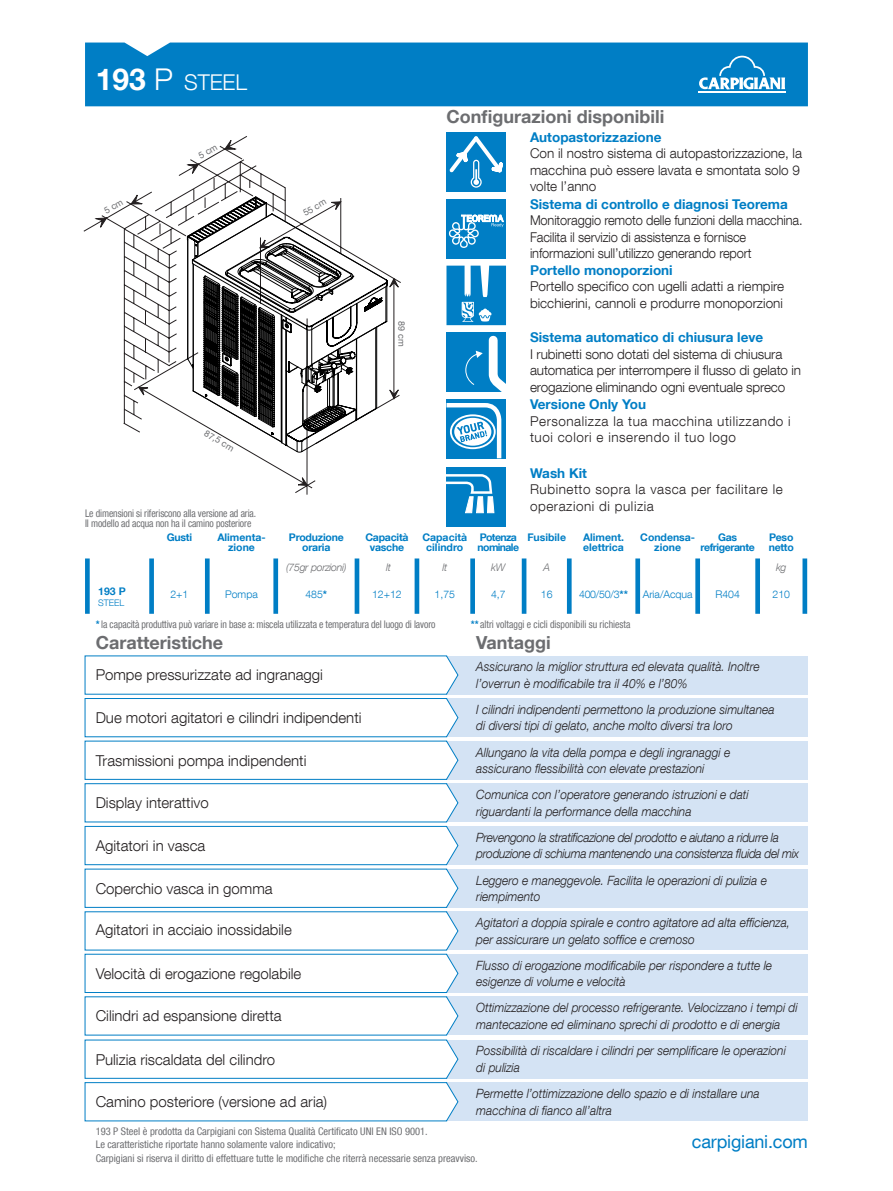
<style>
.page{position:relative;width:893px;height:1191px;background:#fff}
.page>*{position:absolute;margin:0;border:0;box-sizing:border-box;transform-origin:0 0}
.t1{font:300 21.75px "Helvetica Neue LT Com";color:#fff}
.t2{font:700 18px "Helvetica Neue LT Com";color:#6c6d70}
.t3{font:18px "Helvetica Neue LT Com";letter-spacing:-.01em;color:#007ec5}
.t4{font:300 15px "Helvetica Neue LT Com";color:#231f20}
.t5{font:300 13.5px/16.5px "Helvetica Neue LT Com";color:#231f20}
.t6{font:700 13.5px "Helvetica Neue LT Com";color:#007ec5}
.t7{font:300 13.5px/16.5px "Helvetica Neue LT Com";color:#231f20;scale:.95 1}
.t8{font:300 13.5px/16.5px "Helvetica Neue LT Com";letter-spacing:.04em;color:#231f20}
.t9{font:italic 300 12.75px/16.5px "Helvetica Neue LT Com";color:#231f20;scale:.94 1}
.t10{font:italic 300 12.75px/16.5px "Helvetica Neue LT Com";letter-spacing:-.025em;color:#231f20;scale:.94 1}
.t11{font:condensed 10.5px/13.5px "Helvetica Neue LT Com";color:#6c6d70}
.t12{font:condensed 10.5px/10.5px "Helvetica Neue LT Com";color:#6c6d70;scale:.93 1}
.t13{font:700 10.5px/10.5px "Helvetica Neue LT Com";color:#007ec5;text-align:center}
.t14{font:300 10.5px "Helvetica Neue LT Com";color:#007ec5}
.t15{font:700 10.5px/10.5px "Helvetica Neue LT Com";letter-spacing:-.02em;color:#007ec5;text-align:center}
.t16{font:italic 300 10.5px "Helvetica Neue LT Com";letter-spacing:-.025em;color:#6c6d70}
.t17{font:700 10.5px/10.5px "Helvetica Neue LT Com";letter-spacing:-.06em;color:#007ec5}
.t18{font:700 10.5px/10.5px "Helvetica Neue LT Com";letter-spacing:-.04em;color:#007ec5;text-align:center}
.t19{font:9px "Helvetica Neue LT Com";color:#6c6d70}
.t20{font:300 9px "Helvetica Neue LT Com";color:#007ec5}
.s1{font-weight:700;font-size:30px}
.s2{font-size:30px}
.s3{font-weight:700}
.s4{font-weight:700;font-stretch:normal;color:#007ec5}
</style>
<div class="page">
<div style="left:85px;top:43px;width:723px;height:63px;background:#007ec5"></div>
<svg style="left:699px;top:56px;width:86px;height:33px"></svg>
<hr style="left:698px;top:91px;width:88px;height:2px;background:#fff">
<svg style="left:85px;top:558px;width:487px;height:56px"></svg>
<svg style="left:635px;top:558px;width:172px;height:56px"></svg>
<div style="left:446px;top:656px;width:362px;height:38px;background:#d4e3f4"></div>
<div style="left:446px;top:698px;width:362px;height:39px;background:#d4e3f4"></div>
<div style="left:446px;top:741px;width:362px;height:38px;background:#d4e3f4"></div>
<div style="left:446px;top:783px;width:362px;height:39px;background:#d4e3f4"></div>
<div style="left:446px;top:826px;width:362px;height:38px;background:#d4e3f4"></div>
<div style="left:446px;top:911px;width:362px;height:39px;background:#d4e3f4"></div>
<div style="left:446px;top:954px;width:362px;height:38px;background:#d4e3f4"></div>
<div style="left:446px;top:1040px;width:362px;height:38px;background:#d4e3f4"></div>
<div style="left:446px;top:996px;width:362px;height:39px;background:#d4e3f4"></div>
<div style="left:446px;top:1082px;width:362px;height:38px;background:#d4e3f4"></div>
<div style="left:446px;top:869px;width:362px;height:38px;background:#d4e3f4"></div>
<svg style="left:84px;top:655px;width:375px;height:466px"></svg>
<div style="left:446px;top:199px;width:60px;height:60px;background:#007ec5"></div>
<svg style="left:449px;top:214px;width:55px;height:34px"></svg>
<svg style="left:446px;top:332px;width:60px;height:127px"></svg>
<svg style="left:446px;top:266px;width:60px;height:59px"></svg>
<div style="left:446px;top:467px;width:60px;height:60px;background:#007ec5"></div>
<svg style="left:446px;top:474px;width:48px;height:39px"></svg>
<svg style="left:189px;top:165px;width:97px;height:26px"></svg>
<div style="left:446px;top:132px;width:60px;height:60px;background:#007ec5"></div>
<svg style="left:449px;top:136px;width:54px;height:52px"></svg>
<svg style="left:178px;top:136px;width:70px;height:40px"></svg>
<svg style="left:83px;top:191px;width:318px;height:298px"></svg>
<h1 class="t1" style="left:96px;top:69px;width:153px"><span class="s1">193</span> <span class="s2">P</span> STEEL</h1>
<p class="t19" style="left:301px;top:208px;width:27px;rotate:-30deg">55 cm</p>
<p class="t19" style="left:208px;top:427px;width:34px;rotate:30deg">87,5 cm</p>
<p class="t12" style="left:85px;top:508px;width:185px">Le dimensioni si riferiscono alla versione ad aria.<br>Il modello ad acqua non ha il camino posteriore</p>
<p class="t19" style="left:407px;top:321px;width:27px;rotate:90deg">89 cm</p>
<h2 class="t2" style="left:446px;top:106px;width:219px">Configurazioni disponibili</h2>
<p class="t6" style="left:530px;top:128px;width:133px">Autopastorizzazione</p>
<p class="t5" style="left:530px;top:145px;width:274px">Con il nostro sistema di autopastorizzazione, la macchina può essere lavata e smontata solo 9 volte l’anno</p>
<p class="t6" style="left:530px;top:195px;width:259px">Sistema di controllo e diagnosi Teorema</p>
<p class="t7" style="left:530px;top:212px;width:288px">Monitoraggio remoto delle funzioni della macchina.<br>Facilita il servizio di assistenza e fornisce informazioni sull’utilizzo generando report</p>
<p class="t6" style="left:530px;top:261px;width:144px">Portello monoporzioni</p>
<p class="t5" style="left:530px;top:278px;width:256px">Portello specifico con ugelli adatti a riempire bicchierini, cannoli e produrre monoporzioni</p>
<p class="t6" style="left:530px;top:329px;width:235px">Sistema automatico di chiusura leve</p>
<p class="t5" style="left:530px;top:345px;width:273px">I rubinetti sono dotati del sistema di chiusura automatica per interrompere il flusso di gelato in erogazione eliminando ogni eventuale spreco</p>
<p class="t6" style="left:530px;top:396px;width:118px">Versione Only You</p>
<p class="t8" style="left:530px;top:412px;width:262px">Personalizza la tua macchina utilizzando i tuoi colori e inserendo il tuo logo</p>
<p class="t6" style="left:530px;top:464px;width:58px">Wash Kit</p>
<p class="t8" style="left:530px;top:481px;width:254px">Rubinetto sopra la vasca per facilitare le operazioni di pulizia</p>
<p class="t15" style="left:167px;top:531px;width:27px">Gusti</p>
<p class="t13" style="left:217px;top:531px;width:50px">Alimenta&shy;zione</p>
<p class="t15" style="left:289px;top:531px;width:56px">Produzione oraria</p>
<p class="t15" style="left:365px;top:531px;width:45px">Capacità vasche</p>
<p class="t13" style="left:422px;top:531px;width:46px">Capacità cilindro</p>
<p class="t17" style="left:478px;top:531px;width:43px">Potenza nominale</p>
<p class="t13" style="left:527px;top:531px;width:40px">Fusibile</p>
<p class="t13" style="left:583px;top:531px;width:43px;text-align:left">Aliment. elettrica</p>
<p class="t13" style="left:640px;top:531px;width:57px">Condensa&shy;zione</p>
<p class="t18" style="left:701px;top:531px;width:56px">Gas refrigerante</p>
<p class="t15" style="left:769px;top:531px;width:27px;text-align:left">Peso netto</p>
<p class="t16" style="left:286px;top:560px;width:62px">(75gr porzioni)</p>
<p class="t16" style="left:386px;top:560px;width:6px">lt</p>
<p class="t16" style="left:442px;top:560px;width:6px">lt</p>
<p class="t16" style="left:491px;top:560px;width:16px">kW</p>
<p class="t16" style="left:543px;top:560px;width:8px">A</p>
<p class="t16" style="left:776px;top:560px;width:12px">kg</p>
<p class="t15" style="left:98px;top:586px;width:29px">193 P</p>
<p class="t20" style="left:98px;top:597px;width:28px">STEEL</p>
<p class="t14" style="left:170px;top:588px;width:19px">2+1</p>
<p class="t14" style="left:225px;top:588px;width:34px">Pompa</p>
<p class="t14" style="left:305px;top:588px;width:23px">485<span class="s3">*</span></p>
<p class="t14" style="left:372px;top:588px;width:31px">12+12</p>
<p class="t14" style="left:435px;top:588px;width:22px">1,75</p>
<p class="t14" style="left:491px;top:588px;width:16px">4,7</p>
<p class="t14" style="left:541px;top:588px;width:13px">16</p>
<p class="t14" style="left:579px;top:588px;width:50px">400/50/3<span class="s3">**</span></p>
<p class="t14" style="left:643px;top:588px;width:51px">Aria/Acqua</p>
<p class="t14" style="left:715px;top:588px;width:26px">R404</p>
<p class="t14" style="left:772px;top:588px;width:19px">210</p>
<p class="t12" style="left:96px;top:618px;width:367px"><span class="s4">*</span> la capacità produttiva può variare in base a: miscela utilizzata e temperatura del luogo di lavoro</p>
<p class="t12" style="left:471px;top:618px;width:173px"><span class="s4">**</span> altri voltaggi e cicli disponibili su richiesta</p>
<p class="t9" style="left:476px;top:658px;width:303px">Assicurano la miglior struttura ed elevata qualità. Inoltre l’overrun è modificabile tra il 40% e l’80%</p>
<h2 class="t2" style="left:96px;top:631px;width:129px">Caratteristiche</h2>
<h2 class="t2" style="left:476px;top:631px;width:76px">Vantaggi</h2>
<p class="t4" style="left:96px;top:666px;width:229px">Pompe pressurizzate ad ingranaggi</p>
<p class="t4" style="left:96px;top:708px;width:267px">Due motori agitatori e cilindri indipendenti</p>
<p class="t4" style="left:96px;top:751px;width:212px">Trasmissioni pompa indipendenti</p>
<p class="t4" style="left:96px;top:793px;width:115px">Display interattivo</p>
<p class="t4" style="left:96px;top:836px;width:111px">Agitatori in vasca</p>
<p class="t4" style="left:96px;top:879px;width:179px">Coperchio vasca in gomma</p>
<p class="t4" style="left:96px;top:920px;width:198px">Agitatori in acciaio inossidabile</p>
<p class="t4" style="left:96px;top:964px;width:207px">Velocità di erogazione regolabile</p>
<p class="t4" style="left:96px;top:1006px;width:187px">Cilindri ad espansione diretta</p>
<p class="t4" style="left:96px;top:1050px;width:181px">Pulizia riscaldata del cilindro</p>
<p class="t4" style="left:96px;top:1092px;width:233px">Camino posteriore (versione ad aria)</p>
<p class="t9" style="left:476px;top:701px;width:319px">I cilindri indipendenti permettono la produzione simultanea di diversi tipi di gelato, anche molto diversi tra loro</p>
<p class="t9" style="left:476px;top:743px;width:272px">Allungano la vita della pompa e degli ingranaggi e assicurano flessibilità con elevate prestazioni</p>
<p class="t9" style="left:476px;top:786px;width:291px">Comunica con l’operatore generando istruzioni e dati riguardanti la performance della macchina</p>
<p class="t10" style="left:476px;top:829px;width:345px">Prevengono la stratificazione del prodotto e aiutano a ridurre la produzione di schiuma mantenendo una consistenza fluida del mix</p>
<p class="t9" style="left:476px;top:871px;width:311px">Leggero e maneggevole. Facilita le operazioni di pulizia e riempimento</p>
<p class="t9" style="left:476px;top:914px;width:335px">Agitatori a doppia spirale e contro agitatore ad alta efficienza, per assicurare un gelato soffice e cremoso</p>
<p class="t9" style="left:476px;top:956px;width:316px">Flusso di erogazione modificabile per rispondere a tutte le esigenze di volume e velocità</p>
<p class="t9" style="left:476px;top:999px;width:343px">Ottimizzazione del processo refrigerante. Velocizzano i tempi di mantecazione ed eliminano sprechi di prodotto e di energia</p>
<p class="t9" style="left:476px;top:1042px;width:331px">Possibilità di riscaldare i cilindri per semplificare le operazioni di pulizia</p>
<p class="t9" style="left:476px;top:1085px;width:303px">Permette l’ottimizzazione dello spazio e di installare una macchina di fianco all’altra</p>
<p class="t11" style="left:96px;top:1124px;width:384px">193 P Steel è prodotta da Carpigiani con Sistema Qualità Certificato UNI EN ISO 9001.<br>Le caratteristiche riportate hanno solamente valore indicativo;<br>Carpigiani si riserva il diritto di effettuare tutte le modifiche che riterrà necessarie senza preavviso.</p>
<h2 class="t3" style="left:692px;top:1130px;width:118px">carpigiani.com</h2>
</div>
